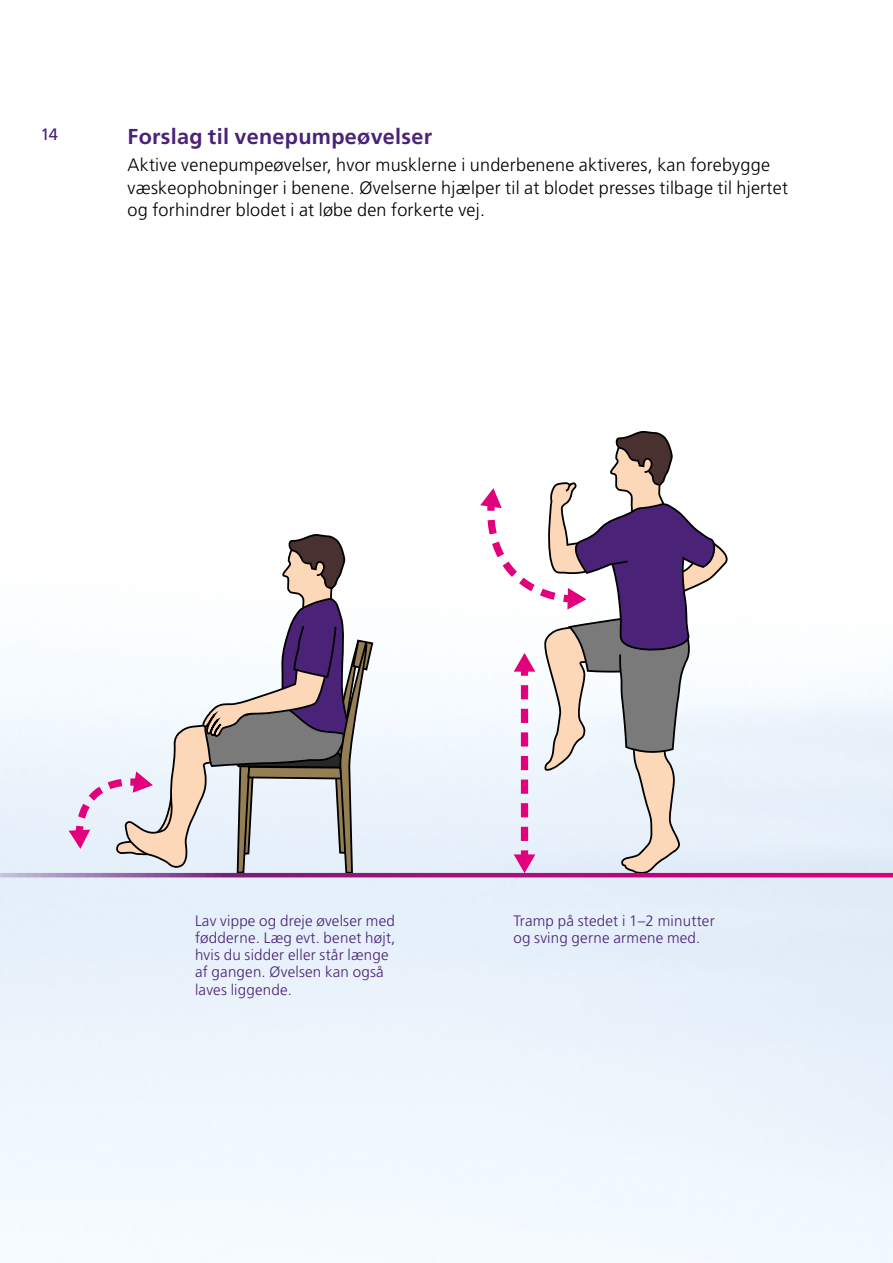
<style>
.page{position:relative;width:893px;height:1263px;background:#fff}
.page>*{position:absolute;margin:0;border:0;box-sizing:border-box;transform-origin:0 0}
.t1{font:700 21.6px "Frutiger LT Pro";letter-spacing:.015em;color:#4a2278}
.t2{font:300 18px/22.5px "Frutiger LT Pro";letter-spacing:.015em;color:#000}
.t3{font:16.5px "Frutiger LT Pro";color:#4a2278}
.t4{font:300 15.15px/17.2px "Frutiger LT Pro";letter-spacing:.015em;color:#4a2278}
</style>
<div class="page">
<svg style="left:480px;top:430px;width:248px;height:443px"></svg>
<svg style="left:69px;top:534px;width:305px;height:339px"></svg>
<svg style="left:0;top:873px;width:893px;height:4px"></svg>
<p class="t3" style="left:40px;top:125px;width:19px">14</p>
<p class="t1" style="left:128px;top:124px;width:306px">Forslag til venepumpeøvelser</p>
<p class="t2" style="left:128px;top:154px;width:662px">Aktive venepumpeøvelser, hvor musklerne i underbenene aktiveres, kan forebygge væskeophobninger i benene. Øvelserne hjælper til at blodet presses tilbage til hjertet og forhindrer blodet i at løbe den forkerte vej.</p>
<p class="t4" style="left:195px;top:912px;width:202px">Lav vippe og dreje øvelser med fødderne. Læg evt. benet højt, hvis du sidder eller står længe af gangen. Øvelsen kan også laves liggende.</p>
<p class="t4" style="left:513px;top:912px;width:203px">Tramp på stedet i 1–2 minutter og sving gerne armene med.</p>
</div>
